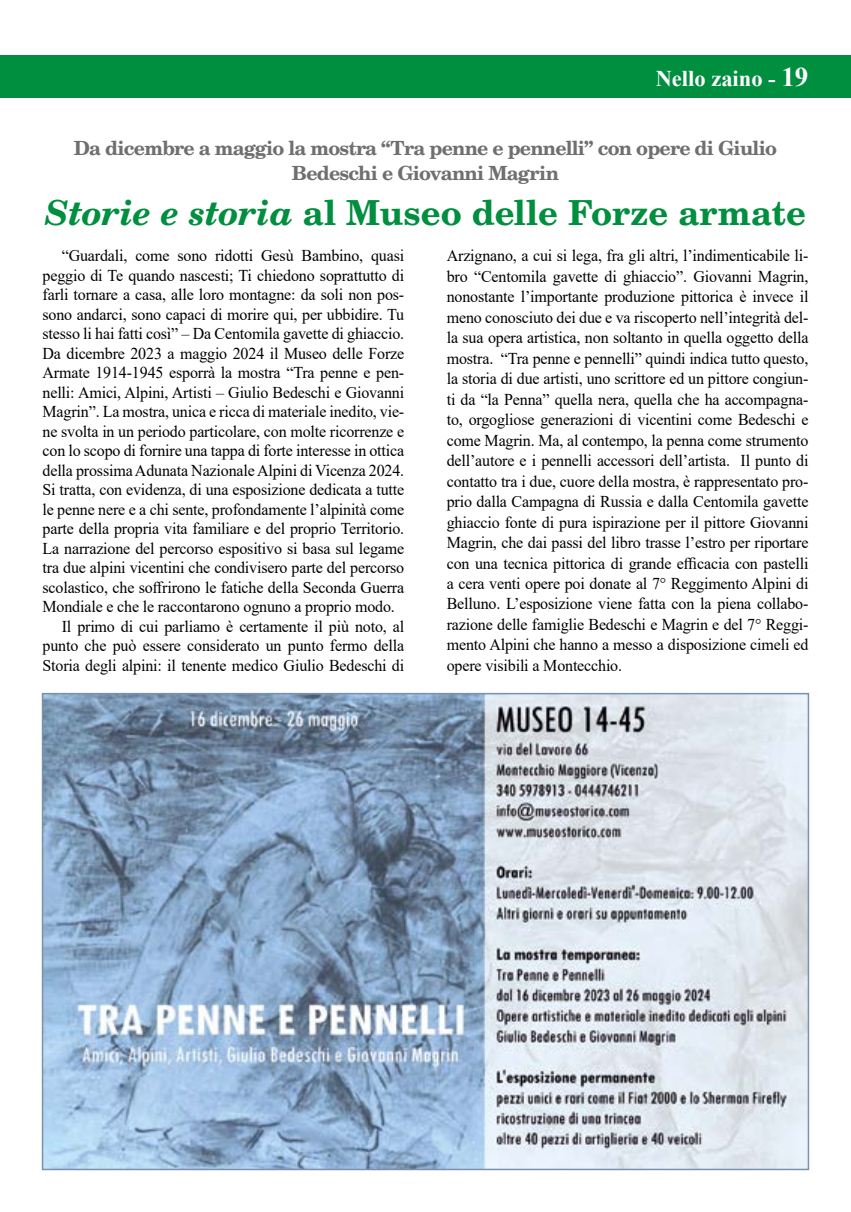
<style>
.page{position:relative;width:851px;height:1212px;background:#fff}
.page>*{position:absolute;margin:0;border:0;box-sizing:border-box;transform-origin:0 0}
.t1{font:700 34.5px "C059";color:#008e3f}
.t2{font:700 22.5px "Times New Roman";color:#fff}
.t3{font:700 19.5px/25.5px "C059";letter-spacing:-.04em;color:#706f6f;text-align:center}
.t4{font:16.5px/20.5px "Times New Roman";letter-spacing:-.01em;color:#000;text-align:justify}
.s1{font-size:27px}
.s2{font-style:italic}
</style>
<div class="page">
<div style="left:0;top:55px;width:850px;height:43px;background:#008e3f"></div>
<img style="left:45px;top:696px;width:761px;height:471px">
<div style="left:42px;top:693px;width:767px;height:477px;border:2px solid #7991ad"></div>
<h2 class="t2" style="left:655px;top:62px;width:154px">Nello zaino - <span class="s1">19</span></h2>
<p class="t3" style="left:74px;top:134px;width:704px">Da dicembre a maggio la mostra “Tra penne e pennelli” con opere di Giulio<br>Bedeschi e Giovanni Magrin</p>
<h1 class="t1" style="left:45px;top:185px;width:762px"><span class="s2">Storie e storia</span> al Museo delle Forze armate</h1>
<p class="t4" style="left:62px;top:245px;width:344px">“Guardali, come sono ridotti Gesù Bambino, quasi</p>
<p class="t4" style="left:43px;top:264px;width:363px">peggio di Te quando nascesti; Ti chiedono soprattutto di</p>
<p class="t4" style="left:43px;top:284px;width:363px">farli tornare a casa, alle loro montagne: da soli non pos-</p>
<p class="t4" style="left:43px;top:303px;width:363px">sono andarci, sono capaci di morire qui, per ubbidire. Tu</p>
<p class="t4" style="left:43px;top:323px;width:363px">stesso li hai fatti così” – Da Centomila gavette di ghiaccio.</p>
<p class="t4" style="left:43px;top:342px;width:363px">Da dicembre 2023 a maggio 2024 il Museo delle Forze</p>
<p class="t4" style="left:43px;top:362px;width:363px">Armate 1914-1945 esporrà la mostra “Tra penne e pen-</p>
<p class="t4" style="left:43px;top:381px;width:363px">nelli: Amici, Alpini, Artisti – Giulio Bedeschi e Giovanni</p>
<p class="t4" style="left:43px;top:401px;width:363px">Magrin”. La mostra, unica e ricca di materiale inedito, vie-</p>
<p class="t4" style="left:43px;top:420px;width:363px">ne svolta in un periodo particolare, con molte ricorrenze e</p>
<p class="t4" style="left:43px;top:440px;width:363px">con lo scopo di fornire una tappa di forte interesse in ottica</p>
<p class="t4" style="left:43px;top:459px;width:363px">della prossima Adunata Nazionale Alpini di Vicenza 2024.</p>
<p class="t4" style="left:43px;top:479px;width:363px">Si tratta, con evidenza, di una esposizione dedicata a tutte</p>
<p class="t4" style="left:43px;top:498px;width:363px">le penne nere e a chi sente, profondamente l’alpinità come</p>
<p class="t4" style="left:43px;top:518px;width:363px">parte della propria vita familiare e del proprio Territorio.</p>
<p class="t4" style="left:43px;top:537px;width:363px">La narrazione del percorso espositivo si basa sul legame</p>
<p class="t4" style="left:43px;top:557px;width:363px">tra due alpini vicentini che condivisero parte del percorso</p>
<p class="t4" style="left:43px;top:576px;width:363px">scolastico, che soffrirono le fatiche della Seconda Guerra</p>
<p class="t4" style="left:43px;top:596px;width:354px">Mondiale e che le raccontarono ognuno a proprio modo.</p>
<p class="t4" style="left:62px;top:615px;width:344px">Il primo di cui parliamo è certamente il più noto, al</p>
<p class="t4" style="left:43px;top:635px;width:363px">punto che può essere considerato un punto fermo della</p>
<p class="t4" style="left:43px;top:654px;width:363px">Storia degli alpini: il tenente medico Giulio Bedeschi di</p>
<p class="t4" style="left:446px;top:245px;width:363px">Arzignano, a cui si lega, fra gli altri, l’indimenticabile li&shy;bro “Centomila gavette di ghiaccio”. Giovanni Magrin, nonostante l’importante produzione pittorica è invece il meno conosciuto dei due e va riscoperto nell’integrità del&shy;la sua opera artistica, non soltanto in quella oggetto della mostra. “Tra penne e pennelli” quindi indica tutto questo, la storia di due artisti, uno scrittore ed un pittore congiun&shy;ti da “la Penna” quella nera, quella che ha accompagna&shy;to, orgogliose generazioni di vicentini come Bedeschi e come Magrin. Ma, al contempo, la penna come strumento dell’autore e i pennelli accessori dell’artista. Il punto di contatto tra i due, cuore della mostra, è rappresentato pro&shy;prio dalla Campagna di Russia e dalla Centomila gavette ghiaccio fonte di pura ispirazione per il pittore Giovanni Magrin, che dai passi del libro trasse l’estro per riportare con una tecnica pittorica di grande efficacia con pastelli a cera venti opere poi donate al 7° Reggimento Alpini di Belluno. L’esposizione viene fatta con la piena collabo&shy;razione delle famiglie Bedeschi e Magrin e del 7° Reggi&shy;mento Alpini che hanno a messo a disposizione cimeli ed opere visibili a Montecchio.</p>
</div>
